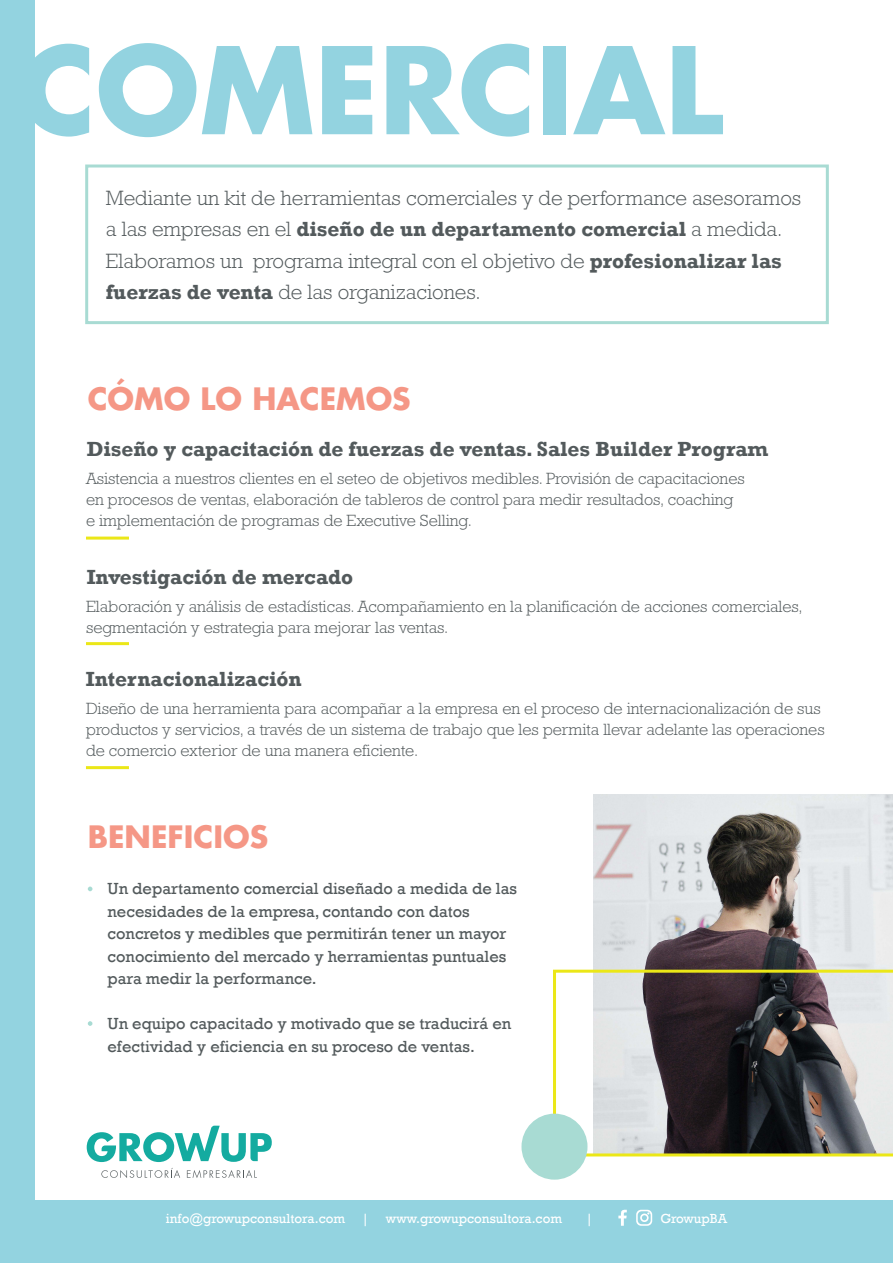
<style>
.page{position:relative;width:893px;height:1263px;background:#fff}
.page>*{position:absolute;margin:0;border:0;box-sizing:border-box;transform-origin:0 0}
.t1{font:700 117px "Futura";color:#93d3e0}
.t2{font:700 30px "Futura";color:#f59786}
.t3{font:300 21px/31.5px "Rockwell";color:#535a5c}
.t4{font:700 21px "Rockwell";color:#535a5c}
.t5{font:300 16.5px/21px "Rockwell";color:#535a5c}
.t6{font:16.5px/22.5px "Rockwell";color:#535a5c}
.t7{font:13.5px "Rockwell";color:#fff}
.s1{font-weight:700}
</style>
<div class="page">
<div style="left:0;top:0;width:34px;height:1263px;background:#93d3e0"></div>
<img style="left:593px;top:795px;width:300px;height:175px">
<svg style="left:87px;top:1126px;width:185px;height:36px"></svg>
<svg style="left:187px;top:1170px;width:70px;height:8px"></svg>
<svg style="left:101px;top:1168px;width:79px;height:10px"></svg>
<svg style="left:553px;top:970px;width:340px;height:186px;background:#83817c"></svg>
<div style="left:521px;top:1114px;width:66px;height:66px;background:#a8dbd3;border-radius:50%"></div>
<div style="left:21px;top:1200px;width:872px;height:63px;background:#93d3e0"></div>
<svg style="left:88px;top:886px;width:4px;height:5px"></svg>
<svg style="left:88px;top:1021px;width:4px;height:5px"></svg>
<hr style="left:86px;top:537px;width:43px;height:3px;background:#ebe717">
<hr style="left:86px;top:642px;width:43px;height:3px;background:#ebe717">
<div style="left:85px;top:164px;width:744px;height:160px;border:3px solid #a8dbd3"></div>
<hr style="left:86px;top:766px;width:43px;height:3px;background:#ebe717">
<svg style="left:636px;top:1210px;width:16px;height:16px"></svg>
<svg style="left:618px;top:1210px;width:9px;height:16px"></svg>
<h1 class="t1" style="left:19px;top:9px;width:706px">COMERCIAL</h1>
<p class="t3" style="left:106px;top:182px;width:697px">Mediante un kit de herramientas comerciales y de performance asesoramos a las empresas en el <span class="s1">diseño de un departamento comercial</span> a medida.<br>Elaboramos un programa integral con el objetivo de <span class="s1">profesionalizar las fuerzas de venta</span> de las organizaciones.</p>
<h2 class="t2" style="left:88px;top:378px;width:324px">CÓMO LO HACEMOS</h2>
<p class="t4" style="left:87px;top:436px;width:683px">Diseño y capacitación de fuerzas de ventas. Sales Builder Program</p>
<p class="t5" style="left:86px;top:468px;width:660px">Asistencia a nuestros clientes en el seteo de objetivos medibles. Provisión de capacitaciones en procesos de ventas, elaboración de tableros de control para medir resultados, coaching e implementación de programas de Executive Selling.</p>
<p class="t4" style="left:87px;top:565px;width:268px">Investigación de mercado</p>
<p class="t5" style="left:86px;top:596px;width:718px">Elaboración y análisis de estadísticas. Acompañamiento en la planificación de acciones comerciales, segmentación y estrategia para mejorar las ventas.</p>
<p class="t4" style="left:86px;top:666px;width:217px">Internacionalización</p>
<p class="t5" style="left:86px;top:698px;width:740px">Diseño de una herramienta para acompañar a la empresa en el proceso de internacionalización de sus productos y servicios, a través de un sistema de trabajo que les permita llevar adelante las operaciones de comercio exterior de una manera eficiente.</p>
<h2 class="t2" style="left:88px;top:816px;width:182px">BENEFICIOS</h2>
<p class="t6" style="left:107px;top:877px;width:411px">Un departamento comercial diseñado a medida de las necesidades de la empresa, contando con datos concretos y medibles que permitirán tener un mayor conocimiento del mercado y herramientas puntuales para medir la performance.</p>
<p class="t6" style="left:107px;top:1012px;width:405px">Un equipo capacitado y motivado que se traducirá en efectividad y eficiencia en su proceso de ventas.</p>
<p class="t7" style="left:166px;top:1210px;width:181px">info@growupconsultora.com</p>
<p class="t7" style="left:362px;top:1210px;width:9px">|</p>
<p class="t7" style="left:386px;top:1210px;width:178px">www.growupconsultora.com</p>
<p class="t7" style="left:586px;top:1210px;width:9px">|</p>
<p class="t7" style="left:660px;top:1210px;width:68px">GrowupBA</p>
</div>
